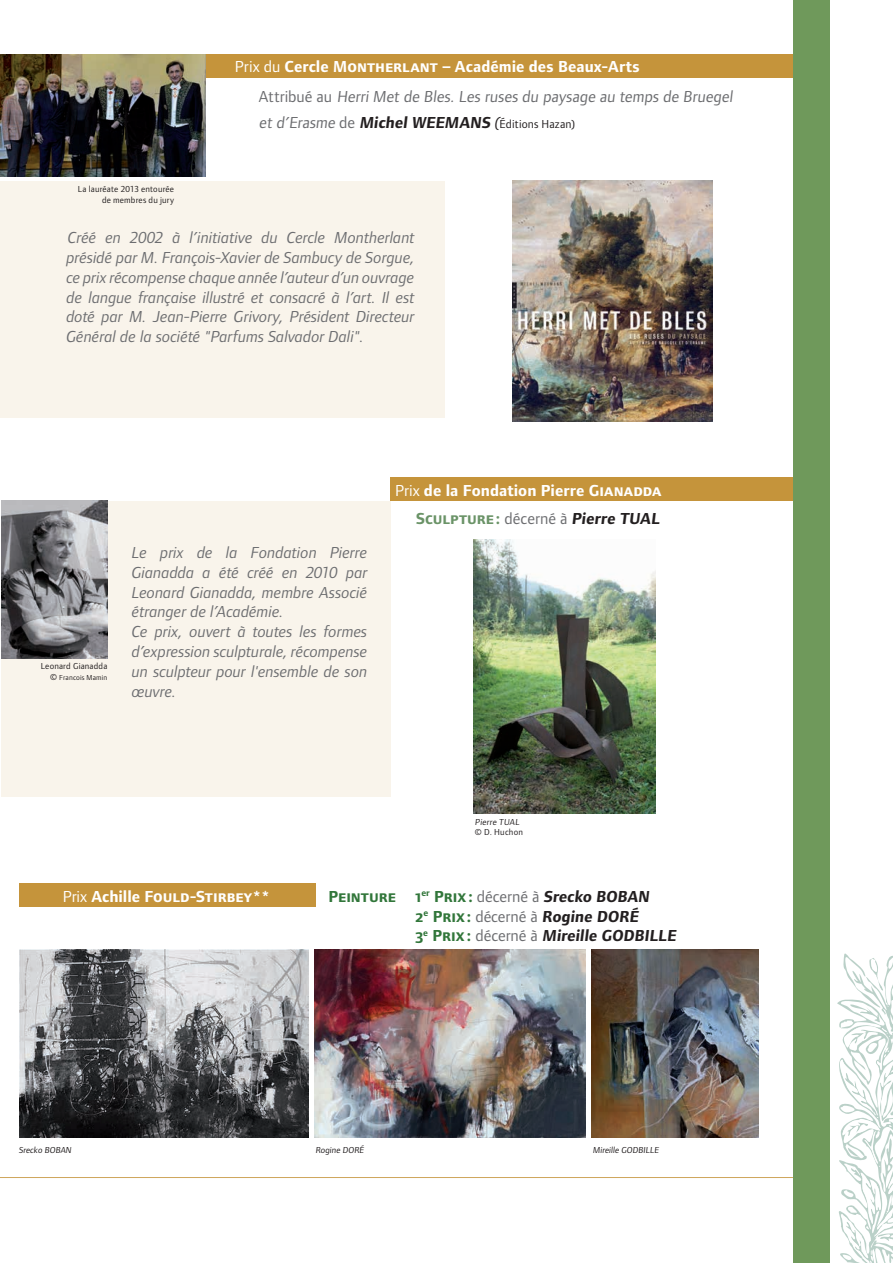
<style>
.page{position:relative;width:893px;height:1263px;background:#fff}
.page>*{position:absolute;margin:0;border:0;box-sizing:border-box;transform-origin:0 0}
.t1{font:italic 16.5px/19.8px "Foundry Form Sans";color:#6c6d70}
.t2{font:16.5px/30.2px "Foundry Form Sans";color:#6c6d70}
.t3{font:700 16.5px/19.8px "Foundry Form Sans";color:#231f20}
.t4{font:16.5px "Foundry Form Sans Bold SC";color:#31763a}
.t5{font:700 16.5px "Foundry Form Sans";color:#fff}
.t6{font:16.5px "Foundry Form Sans Bold SC";color:#6a9367}
.t7{font:16.5px "Foundry Form Sans Bold SC";color:#fff}
.t8{font:12px "Foundry Form Sans";letter-spacing:.01em;color:#231f20}
.t9{font:9px/10.8px "Foundry Form Sans";letter-spacing:.02em;color:#231f20}
.t10{font:7.5px "Foundry Form Sans";letter-spacing:.02em;color:#231f20}
.s1{color:#fff}
.s2{font-weight:700;color:#fff}
.s3{font-family:"Foundry Form Sans Bold SC";color:#fff}
.s4{font-size:16.5px;color:#6c6d70}
.s5{font-weight:700;font-size:16.5px}
.s6{font-style:italic;font-size:16.5px}
.s7{font-size:9px}
.s8{font-weight:400}
.s9{font-family:"Foundry Form Sans Bold SC";font-weight:400}
.s10{font-family:"Foundry Form Sans";color:#6c6d70}
.s11{font-family:"Foundry Form Sans";font-weight:700;color:#231f20}
.s12{font-family:"Foundry Form Sans"}
.s13{font-family:"Foundry Form Sans";font-weight:700}
.s14{font-family:"Foundry Form Sans Bold SC";font-weight:400;color:#31763a}
.s15{font-weight:400;color:#6c6d70}
</style>
<div class="page">
<div style="left:200px;top:54px;width:625px;height:23px;background:#c5943b"></div>
<img style="left:0;top:54px;width:206px;height:41px">
<img style="left:0;top:95px;width:793px;height:1083px">
<svg style="left:837px;top:953px;width:56px;height:310px"></svg>
<div style="left:793px;top:0;width:37px;height:1263px;background:#6f995b"></div>
<p class="t9" style="left:78px;top:183px;width:98px;text-align:right">La lauréate 2013 entourée de membres du jury</p>
<p class="t2" style="left:259px;top:52px;width:477px;text-indent:-24px"><span class="s1">Prix du</span> <span class="s2">Cercle M</span><span class="s3">ontherlant</span> <span class="s2">– Académie des Beaux-Arts<br></span>Attribué au Herri Met de Bles. Les ruses du paysage au temps de Bruegel</p>
<p class="t8" style="left:259px;top:117px;width:318px"><span class="s4">et d’Erasme de</span> <span class="s5">Michel WEEMANS</span> <span class="s6">(</span>Éditions Hazan)</p>
<p class="t1" style="left:66px;top:228px;width:350px;text-align:justify">Créé en 2002 à l’initiative du Cercle Montherlant présidé par M. François-Xavier de Sambucy de Sorgue, ce prix récompense chaque année l’auteur d’un ouvrage de langue française illustré et consacré à l’art. Il est doté par M. Jean-Pierre Grivory, Président Directeur Général de la société "Parfums Salvador Dali".</p>
<p class="t9" style="left:41px;top:661px;width:68px">Leonard Gianadda</p>
<p class="t10" style="left:50px;top:673px;width:59px"><span class="s7">©</span> Francois Mamin</p>
<p class="t1" style="left:132px;top:542px;width:237px">Le prix de la Fondation Pierre<br>Gianadda a été créé en 2010 par<br>Leonard Gianadda, membre Associé étranger de l’Académie.<br>Ce prix, ouvert à toutes les formes d’expression sculpturale, récompense un sculpteur pour l'ensemble de son œuvre.</p>
<p class="t5" style="left:395px;top:481px;width:268px"><span class="s8">Prix</span> de la Fondation Pierre <span class="s9">Gianadda</span></p>
<p class="t6" style="left:416px;top:510px;width:247px">Sculpture : <span class="s10">décerné à</span> <span class="s11">Pierre TUAL</span></p>
<p class="t9" style="left:475px;top:816px;width:50px">Pierre TUAL © D. Huchon</p>
<p class="t7" style="left:63px;top:887px;width:209px"><span class="s12">Prix</span> <span class="s13">Achille F</span>ould-Stirbey<span class="s13">**</span></p>
<p class="t4" style="left:329px;top:887px;width:325px">Peinture 1<sup>er</sup> Prix: <span class="s10">décerné à</span> <span class="s11">Srecko BOBAN</span></p>
<p class="t3" style="left:416px;top:906px;width:264px"><span class="s14">2</span><sup>e</sup> <span class="s14">Prix:</span> <span class="s15">décerné à</span> Rogine DORÉ<br><span class="s14">3</span><sup>e</sup> <span class="s14">Prix :</span> <span class="s15">décerné à</span> Mireille GODBILLE</p>
<p class="t9" style="left:19px;top:1145px;width:55px">Srecko BOBAN</p>
<p class="t9" style="left:315px;top:1145px;width:51px">Rogine DORÉ</p>
<p class="t9" style="left:593px;top:1145px;width:68px">Mireille GODBILLE</p>
</div>
